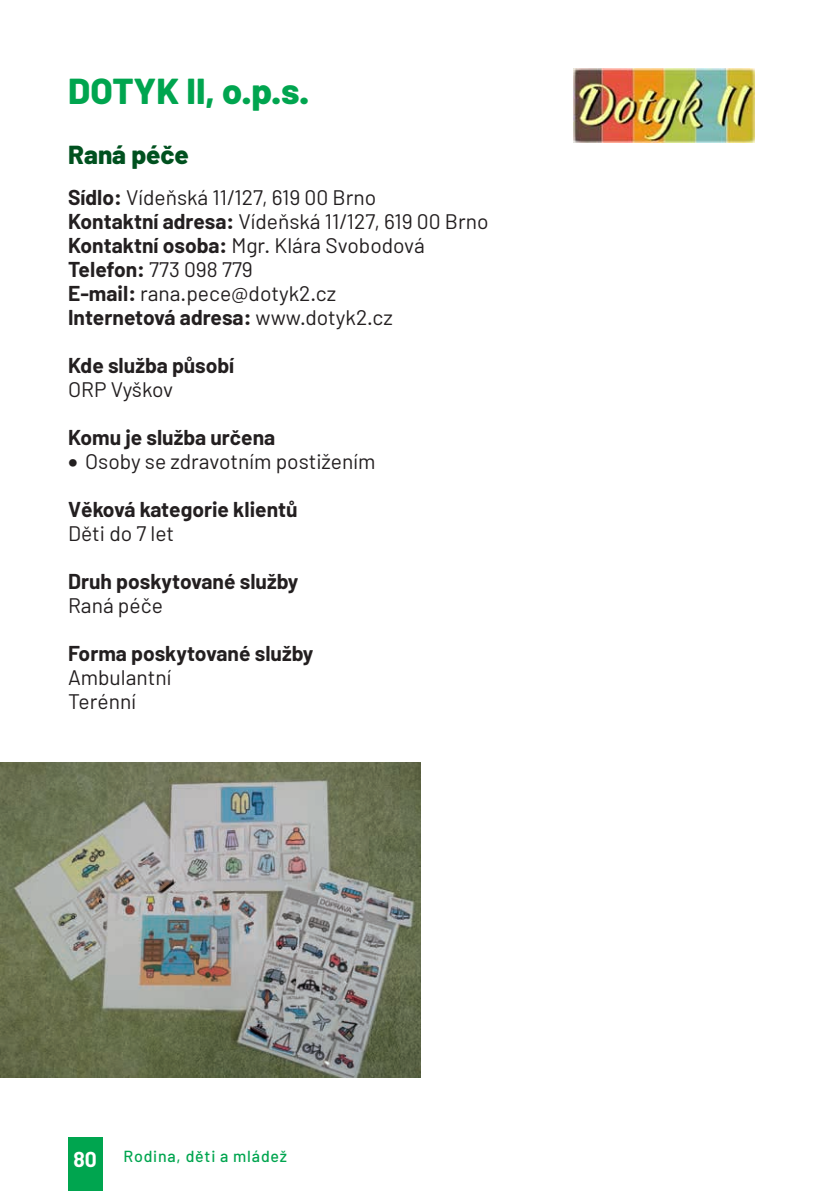
<style>
.page{position:relative;width:840px;height:1191px;background:#fff}
.page>*{position:absolute;margin:0;border:0;box-sizing:border-box;transform-origin:0 0}
.t1{font:800 36px "Barlow";color:#00a54f}
.t2{font:800 26px "Barlow";color:#00511f}
.t3{font:21px/24px "Barlow";color:#231f20}
.t4{font:700 21px "Barlow";color:#231f20}
.t5{font:700 21px "Barlow";color:#fff}
.t6{font:500 16px "Barlow";letter-spacing:.05em;color:#00a54f}
.s1{font-weight:700}
</style>
<div class="page">
<img style="left:573px;top:68px;width:181px;height:74px">
<img style="left:0;top:762px;width:420px;height:315px">
<div style="left:68px;top:1137px;width:34px;height:54px;background:#00a54f"></div>
<h1 class="t1" style="left:68px;top:69px;width:242px">DOTYK II, o.p.s.</h1>
<p class="t2" style="left:68px;top:138px;width:122px">Raná péče</p>
<p class="t3" style="left:68px;top:184px;width:421px"><span class="s1">Sídlo:</span> Vídeňská 11/127, 619 00 Brno<br><span class="s1">Kontaktní adresa:</span> Vídeňská 11/127, 619 00 Brno <span class="s1">Kontaktní osoba:</span> Mgr. Klára Svobodová <span class="s1">Telefon:</span> 773 098 779<br><span class="s1">E-mail:</span> rana.pece@dotyk2.cz<br><span class="s1">Internetová adresa:</span> www.dotyk2.cz</p>
<p class="t4" style="left:68px;top:352px;width:168px">Kde služba působí</p>
<p class="t3" style="left:68px;top:377px;width:107px">ORP Vyškov</p>
<p class="t4" style="left:68px;top:424px;width:208px">Komu je služba určena</p>
<p class="t3" style="left:68px;top:449px;width:309px">• Osoby se zdravotním postižením</p>
<p class="t4" style="left:68px;top:496px;width:231px">Věková kategorie klientů</p>
<p class="t3" style="left:68px;top:521px;width:107px">Děti do 7 let</p>
<p class="t4" style="left:68px;top:568px;width:232px">Druh poskytované služby</p>
<p class="t3" style="left:68px;top:593px;width:96px">Raná péče</p>
<p class="t4" style="left:68px;top:640px;width:247px">Forma poskytované služby</p>
<p class="t3" style="left:68px;top:665px;width:105px">Ambulantní<br>Terénní</p>
<p class="t5" style="left:73px;top:1146px;width:25px">80</p>
<p class="t6" style="left:123px;top:1146px;width:165px">Rodina, děti a mládež</p>
</div>
